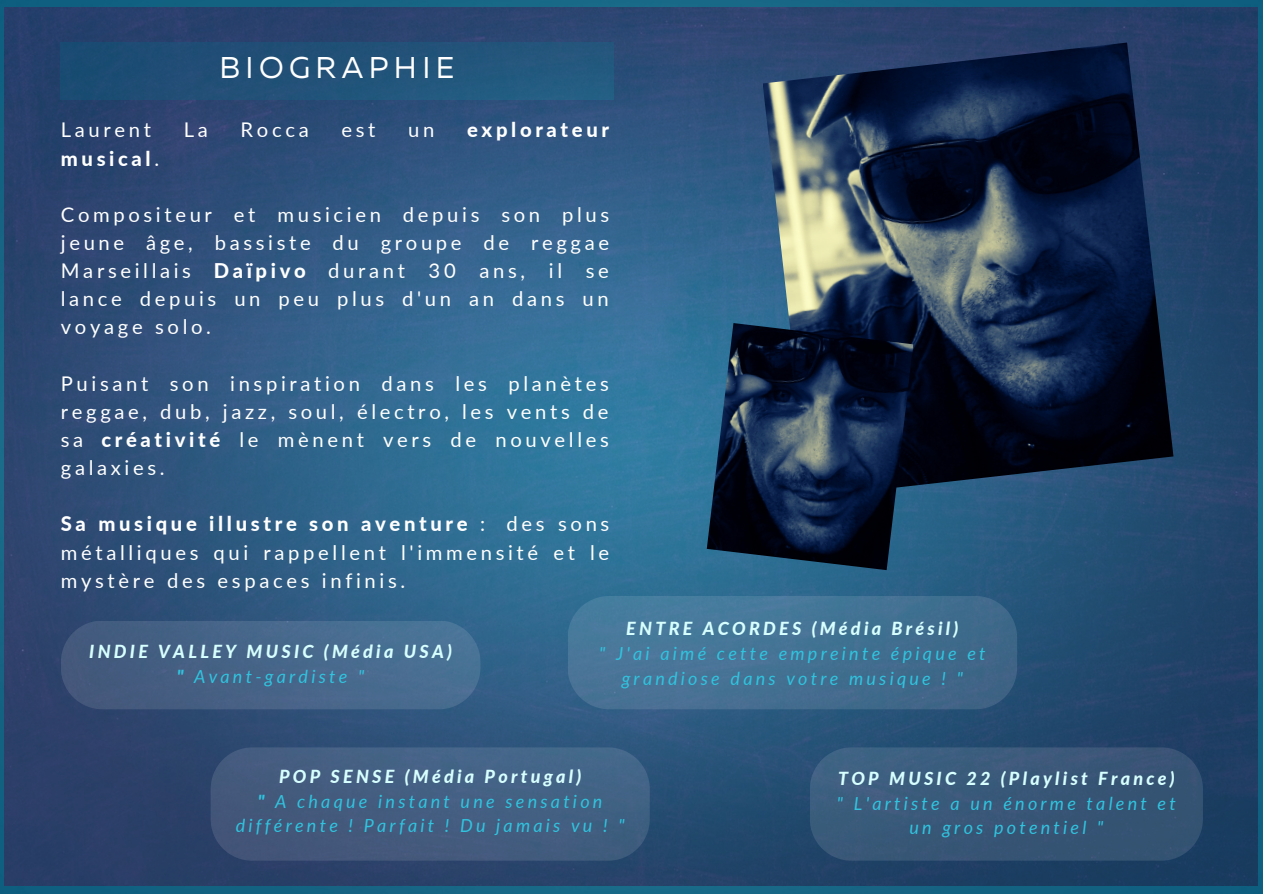
<style>
.page{position:relative;width:1263px;height:894px;background:#fff}
.page>*{position:absolute;margin:0;border:0;box-sizing:border-box;transform-origin:0 0}
.t1{font:30px "Muller";letter-spacing:.18em;color:#fff}
.t2{font:20.25px/28px "Lato";letter-spacing:.18em;color:#fff;text-align:justify}
.t3{font:800 20.25px "Lato";letter-spacing:.18em;color:#fff}
.t4{font:italic 18px/24.8px "Lato";letter-spacing:.18em;color:#30c4df;text-align:center}
.t5{font:italic 800 18px "Lato";letter-spacing:.18em;color:#d8ffff}
.s1{font-weight:400}
.s2{font-weight:800}
</style>
<div class="page">
<img style="left:0;top:0;width:1263px;height:893px">
<img style="left:5px;top:8px;width:1253px;height:877px">
<img style="left:763px;top:43px;width:410px;height:454px">
<img style="left:707px;top:323px;width:206px;height:247px">
<svg style="left:810px;top:747px;width:393px;height:113px;background:#375677"></svg>
<svg style="left:211px;top:747px;width:439px;height:113px;background:#425d80"></svg>
<svg style="left:61px;top:620px;width:419px;height:89px;background:#456488"></svg>
<svg style="left:568px;top:595px;width:449px;height:113px;background:#437092"></svg>
<img style="left:61px;top:43px;width:552px;height:57px">
<p class="t1" style="left:219px;top:55px;width:236px">BIOGRAPHIE</p>
<p class="t2" style="left:61px;top:115px;width:92px">Laurent</p>
<p class="t2" style="left:184px;top:115px;width:26px">La</p>
<p class="t2" style="left:241px;top:115px;width:70px">Rocca</p>
<p class="t2" style="left:341px;top:115px;width:35px">est</p>
<p class="t2" style="left:408px;top:115px;width:28px">un</p>
<p class="t3" style="left:467px;top:117px;width:144px">explorateur</p>
<p class="t3" style="left:61px;top:145px;width:100px">musical<span class="s1">.</span></p>
<p class="t2" style="left:61px;top:200px;width:550px">Compositeur et musicien depuis son plus jeune âge, bassiste du groupe de reggae Marseillais <span class="s2">Daïpivo</span> durant 30 ans, il se lance depuis un peu plus d'un an dans un voyage solo.</p>
<p class="t2" style="left:61px;top:368px;width:549px">Puisant son inspiration dans les planètes reggae, dub, jazz, soul, électro, les vents de sa <span class="s2">créativité</span> le mènent vers de nouvelles galaxies.</p>
<p class="t2" style="left:61px;top:509px;width:550px"><span class="s2">Sa musique illustre son aventure</span> : des sons métalliques qui rappellent l'immensité et le mystère des espaces infinis.</p>
<p class="t5" style="left:89px;top:640px;width:364px">INDIE VALLEY MUSIC (Média USA)</p>
<p class="t4" style="left:177px;top:663px;width:189px"><span class="s2">"</span> Avant-gardiste "</p>
<p class="t5" style="left:626px;top:617px;width:334px">ENTRE ACORDES (Média Brésil)</p>
<p class="t4" style="left:599px;top:640px;width:388px">" J'ai aimé cette empreinte épique et grandiose dans votre musique ! "</p>
<p class="t5" style="left:279px;top:764px;width:304px">POP SENSE (Média Portugal)</p>
<p class="t4" style="left:236px;top:788px;width:390px"><span class="s2">"</span> A chaque instant une sensation différente ! Parfait ! Du jamais vu ! "</p>
<p class="t5" style="left:838px;top:766px;width:338px">TOP MUSIC 22 (Playlist France)</p>
<p class="t4" style="left:837px;top:790px;width:340px">" L'artiste a un énorme talent et un gros potentiel "</p>
</div>
